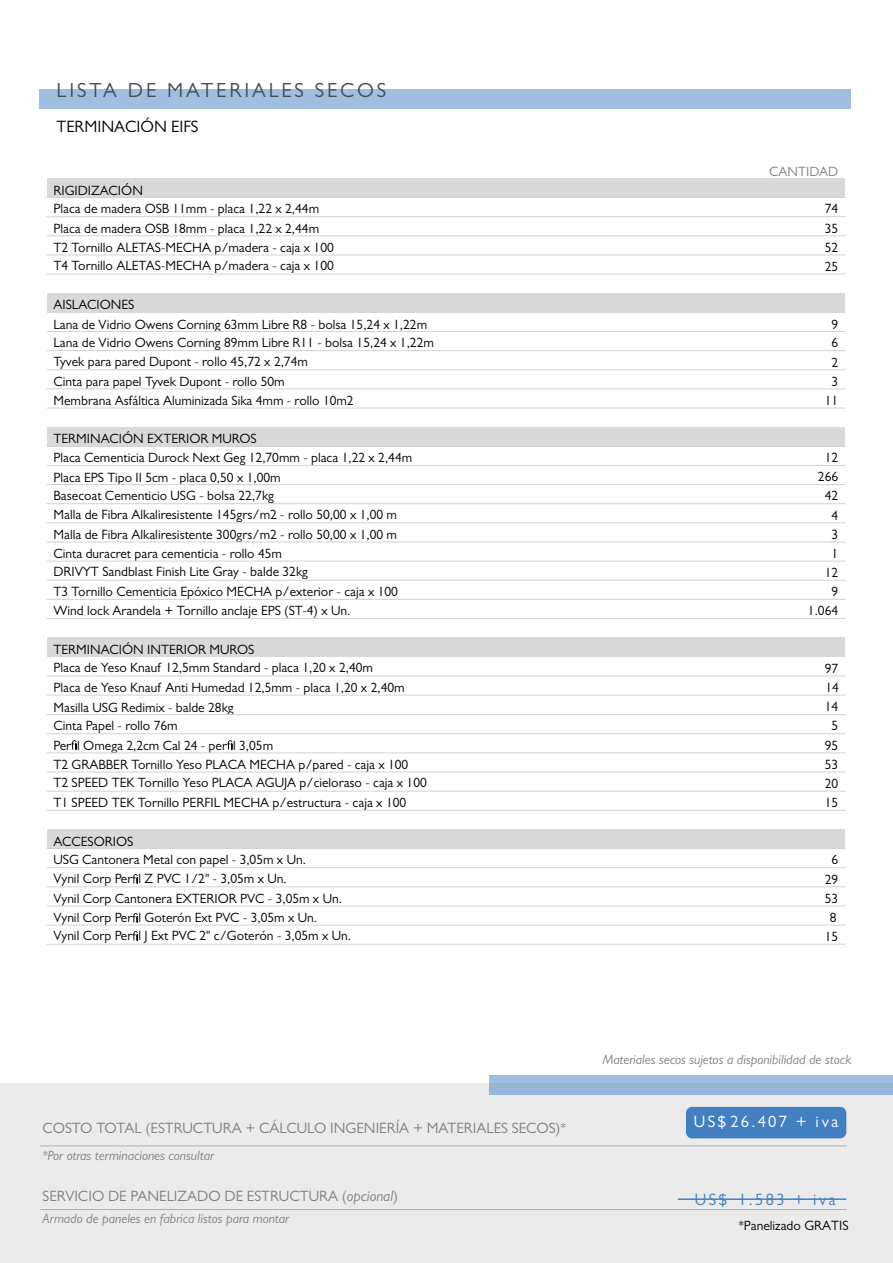
<style>
.page{position:relative;width:893px;height:1263px;background:#fff}
.page>*{position:absolute;margin:0;border:0;box-sizing:border-box;transform-origin:0 0}
.t1{font:20.55px "Gill Sans MT Std";letter-spacing:.14em;color:#464c53}
.t2{font:16.5px "Gill Sans MT Std";color:#000}
.t3{font:16.5px "Gill Sans MT Std";letter-spacing:.14em;color:#fff}
.t4{font:16.5px "Gill Sans MT Std";letter-spacing:.14em;color:#4280c2}
.t5{font:15px "Gill Sans MT Std";color:#7f7f85}
.t6{font:13.5px/18px "Gill Sans MT Std";color:#010101}
.t7{font:italic 13.5px "Gill Sans MT Std";color:#7f7f85}
.t8{font:13.5px "Gill Sans MT Std";color:#818181}
.s1{font-style:italic}
</style>
<div class="page">
<div style="left:0;top:1083px;width:893px;height:180px;background:#ecebeb"></div>
<div style="left:490px;top:1075px;width:403px;height:19px;background:#97b5d6"></div>
<hr style="left:40px;top:1145px;width:806px;height:1px;background:#b0b2b5">
<div style="left:686px;top:1107px;width:160px;height:31px;background:#4280c2;border-radius:6px"></div>
<hr style="left:40px;top:1209px;width:806px;height:1px;background:#b0b2b5">
<div style="left:40px;top:89px;width:811px;height:20px;background:#a0bfe0"></div>
<div style="left:47px;top:178px;width:468px;height:20px;background:#d9d9d8"></div>
<div style="left:515px;top:178px;width:330px;height:20px;background:#d9d9d8"></div>
<div style="left:47px;top:293px;width:468px;height:19px;background:#d9d9d8"></div>
<div style="left:515px;top:293px;width:330px;height:19px;background:#d9d9d8"></div>
<div style="left:47px;top:427px;width:468px;height:19px;background:#d9d9d8"></div>
<div style="left:515px;top:427px;width:330px;height:19px;background:#d9d9d8"></div>
<div style="left:47px;top:638px;width:468px;height:19px;background:#d9d9d8"></div>
<div style="left:515px;top:638px;width:330px;height:19px;background:#d9d9d8"></div>
<div style="left:47px;top:829px;width:468px;height:19px;background:#d9d9d8"></div>
<div style="left:515px;top:829px;width:330px;height:19px;background:#d9d9d8"></div>
<svg style="left:71px;top:740px;width:5px;height:9px"></svg>
<svg style="left:227px;top:740px;width:5px;height:9px"></svg>
<svg style="left:132px;top:874px;width:6px;height:9px"></svg>
<svg style="left:132px;top:913px;width:6px;height:9px"></svg>
<svg style="left:132px;top:931px;width:6px;height:9px"></svg>
<hr style="left:47px;top:197px;width:799px;height:1px;background:#d3d3d3">
<hr style="left:47px;top:216px;width:799px;height:1px;background:#d3d3d3">
<hr style="left:47px;top:235px;width:799px;height:1px;background:#d3d3d3">
<hr style="left:47px;top:255px;width:799px;height:1px;background:#d3d3d3">
<hr style="left:47px;top:274px;width:799px;height:1px;background:#d3d3d3">
<hr style="left:47px;top:331px;width:799px;height:1px;background:#d3d3d3">
<hr style="left:47px;top:350px;width:799px;height:1px;background:#d3d3d3">
<hr style="left:47px;top:369px;width:799px;height:1px;background:#d3d3d3">
<hr style="left:47px;top:388px;width:799px;height:1px;background:#d3d3d3">
<hr style="left:47px;top:408px;width:799px;height:1px;background:#d3d3d3">
<hr style="left:47px;top:446px;width:799px;height:1px;background:#d3d3d3">
<hr style="left:47px;top:465px;width:799px;height:1px;background:#d3d3d3">
<hr style="left:47px;top:484px;width:799px;height:1px;background:#d3d3d3">
<hr style="left:47px;top:503px;width:799px;height:1px;background:#d3d3d3">
<hr style="left:47px;top:522px;width:799px;height:1px;background:#d3d3d3">
<hr style="left:47px;top:542px;width:799px;height:1px;background:#d3d3d3">
<hr style="left:47px;top:561px;width:799px;height:1px;background:#d3d3d3">
<hr style="left:47px;top:580px;width:799px;height:1px;background:#d3d3d3">
<hr style="left:47px;top:599px;width:799px;height:1px;background:#d3d3d3">
<hr style="left:47px;top:618px;width:799px;height:1px;background:#d3d3d3">
<hr style="left:47px;top:675px;width:799px;height:1px;background:#d3d3d3">
<hr style="left:47px;top:695px;width:799px;height:1px;background:#d3d3d3">
<hr style="left:47px;top:714px;width:799px;height:1px;background:#d3d3d3">
<hr style="left:47px;top:733px;width:799px;height:1px;background:#d3d3d3">
<hr style="left:47px;top:752px;width:799px;height:1px;background:#d3d3d3">
<hr style="left:47px;top:772px;width:799px;height:1px;background:#d3d3d3">
<hr style="left:47px;top:791px;width:799px;height:1px;background:#d3d3d3">
<hr style="left:47px;top:810px;width:799px;height:1px;background:#d3d3d3">
<hr style="left:47px;top:848px;width:799px;height:1px;background:#d3d3d3">
<hr style="left:47px;top:867px;width:799px;height:1px;background:#d3d3d3">
<hr style="left:47px;top:886px;width:799px;height:1px;background:#d3d3d3">
<hr style="left:47px;top:905px;width:799px;height:1px;background:#d3d3d3">
<hr style="left:47px;top:925px;width:799px;height:1px;background:#d3d3d3">
<hr style="left:47px;top:944px;width:799px;height:1px;background:#d3d3d3">
<hr style="left:678px;top:1198px;width:168px;height:2px;background:#4280c2">
<h1 class="t1" style="left:57px;top:78px;width:331px">LISTA DE MATERIALES SECOS</h1>
<p class="t2" style="left:57px;top:116px;width:143px">TERMINACIÓN EIFS</p>
<p class="t6" style="left:53px;top:182px;width:267px">RIGIDIZACIÓN<br>Placa de madera OSB 11mm - placa 1,22 x 2,44m</p>
<p class="t8" style="left:769px;top:163px;width:71px">CANTIDAD</p>
<p class="t6" style="left:825px;top:200px;width:15px">74</p>
<p class="t6" style="left:53px;top:219px;width:267px">Placa de madera OSB 18mm - placa 1,22 x 2,44m</p>
<p class="t6" style="left:825px;top:219px;width:15px">35</p>
<p class="t6" style="left:53px;top:239px;width:282px">T2 Tornillo ALETAS-MECHA p/madera - caja x 100</p>
<p class="t6" style="left:825px;top:238px;width:15px">52</p>
<p class="t6" style="left:53px;top:257px;width:282px">T4 Tornillo ALETAS-MECHA p/madera - caja x 100</p>
<p class="t6" style="left:825px;top:257px;width:15px">25</p>
<p class="t6" style="left:53px;top:295px;width:375px;line-height:19.5px">AISLACIONES<br>Lana de Vidrio Owens Corning 63mm Libre R8 - bolsa 15,24 x 1,22m</p>
<p class="t6" style="left:831px;top:315px;width:8px">9</p>
<p class="t6" style="left:53px;top:333px;width:382px">Lana de Vidrio Owens Corning 89mm Libre R11 - bolsa 15,24 x 1,22m</p>
<p class="t6" style="left:831px;top:334px;width:8px">6</p>
<p class="t6" style="left:53px;top:353px;width:256px">Tyvek para pared Dupont - rollo 45,72 x 2,74m</p>
<p class="t6" style="left:831px;top:353px;width:8px">2</p>
<p class="t6" style="left:53px;top:372px;width:233px">Cinta para papel Tyvek Dupont - rollo 50m</p>
<p class="t6" style="left:831px;top:372px;width:8px">3</p>
<p class="t6" style="left:53px;top:392px;width:302px">Membrana Asfáltica Aluminizada Sika 4mm - rollo 10m2</p>
<p class="t6" style="left:825px;top:391px;width:15px">11</p>
<p class="t6" style="left:53px;top:428px;width:360px;line-height:19.5px">TERMINACIÓN EXTERIOR MUROS<br>Placa Cementicia Durock Next Geg 12,70mm - placa 1,22 x 2,44m</p>
<p class="t6" style="left:825px;top:448px;width:15px">12</p>
<p class="t6" style="left:53px;top:468px;width:229px">Placa EPS Tipo II 5cm - placa 0,50 x 1,00m</p>
<p class="t6" style="left:818px;top:468px;width:22px">266</p>
<p class="t6" style="left:53px;top:486px;width:222px">Basecoat Cementicio USG - bolsa 22,7kg</p>
<p class="t6" style="left:825px;top:487px;width:15px">42</p>
<p class="t6" style="left:53px;top:506px;width:345px">Malla de Fibra Alkaliresistente 145grs/m2 - rollo 50,00 x 1,00 m</p>
<p class="t6" style="left:831px;top:506px;width:8px">4</p>
<p class="t6" style="left:53px;top:525px;width:345px">Malla de Fibra Alkaliresistente 300grs/m2 - rollo 50,00 x 1,00 m</p>
<p class="t6" style="left:831px;top:525px;width:8px">3</p>
<p class="t6" style="left:53px;top:545px;width:230px">Cinta duracret para cementicia - rollo 45m</p>
<p class="t6" style="left:831px;top:544px;width:8px">1</p>
<p class="t6" style="left:53px;top:563px;width:256px">DRIVYT Sandblast Finish Lite Gray - balde 32kg</p>
<p class="t6" style="left:825px;top:563px;width:15px">12</p>
<p class="t6" style="left:53px;top:582px;width:346px">T3 Tornillo Cementicia Epóxico MECHA p/exterior - caja x 100</p>
<p class="t6" style="left:831px;top:582px;width:8px">9</p>
<p class="t6" style="left:53px;top:602px;width:298px">Wind lock Arandela + Tornillo anclaje EPS (ST-4) x Un.</p>
<p class="t6" style="left:808px;top:602px;width:32px">1.064</p>
<p class="t6" style="left:53px;top:641px;width:321px">TERMINACIÓN INTERIOR MUROS<br>Placa de Yeso Knauf 12,5mm Standard - placa 1,20 x 2,40m</p>
<p class="t6" style="left:825px;top:659px;width:15px">97</p>
<p class="t6" style="left:53px;top:678px;width:353px">Placa de Yeso Knauf Anti Humedad 12,5mm - placa 1,20 x 2,40m</p>
<p class="t6" style="left:825px;top:678px;width:15px">14</p>
<p class="t6" style="left:53px;top:698px;width:182px">Masilla USG Redimix - balde 28kg</p>
<p class="t6" style="left:825px;top:698px;width:15px">14</p>
<p class="t6" style="left:53px;top:716px;width:126px">Cinta Papel - rollo 76m</p>
<p class="t6" style="left:831px;top:717px;width:8px">5</p>
<p class="t6" style="left:53px;top:736px;width:221px">Per l Omega 2,2cm Cal 24 - per l 3,05m</p>
<p class="t6" style="left:825px;top:736px;width:15px">95</p>
<p class="t6" style="left:53px;top:756px;width:356px">T2 GRABBER Tornillo Yeso PLACA MECHA p/pared - caja x 100</p>
<p class="t6" style="left:825px;top:755px;width:15px">53</p>
<p class="t6" style="left:53px;top:774px;width:375px">T2 SPEED TEK Tornillo Yeso PLACA AGUJA p/cieloraso - caja x 100</p>
<p class="t6" style="left:825px;top:774px;width:15px">20</p>
<p class="t6" style="left:53px;top:793px;width:354px">T1 SPEED TEK Tornillo PERFIL MECHA p/estructura - caja x 100</p>
<p class="t6" style="left:825px;top:793px;width:15px">15</p>
<p class="t6" style="left:53px;top:832px;width:254px">ACCESORIOS<br>USG Cantonera Metal con papel - 3,05m x Un.</p>
<p class="t6" style="left:831px;top:851px;width:8px">6</p>
<p class="t6" style="left:53px;top:870px;width:235px">Vynil Corp Per l Z PVC 1/2" - 3,05m x Un.</p>
<p class="t6" style="left:825px;top:870px;width:15px">29</p>
<p class="t6" style="left:53px;top:889px;width:290px">Vynil Corp Cantonera EXTERIOR PVC - 3,05m x Un.</p>
<p class="t6" style="left:825px;top:889px;width:15px">53</p>
<p class="t6" style="left:53px;top:909px;width:265px">Vynil Corp Per l Goterón Ext PVC - 3,05m x Un.</p>
<p class="t6" style="left:830px;top:908px;width:8px">8</p>
<p class="t6" style="left:53px;top:927px;width:299px">Vynil Corp Per l J Ext PVC 2" c/Goterón - 3,05m x Un.</p>
<p class="t6" style="left:825px;top:927px;width:15px">15</p>
<p class="t5" style="left:43px;top:1119px;width:525px">COSTO TOTAL (ESTRUCTURA + CÁLCULO INGENIERÍA + MATERIALES SECOS)*</p>
<p class="t7" style="left:43px;top:1147px;width:173px">*Por otras terminaciones consultar</p>
<p class="t5" style="left:43px;top:1187px;width:357px">SERVICIO DE PANELIZADO DE ESTRUCTURA (<span class="s1">opcional</span>)</p>
<p class="t7" style="left:43px;top:1211px;width:248px">Armado de paneles en fabrica listos para montar</p>
<p class="t7" style="left:602px;top:1051px;width:251px">Materiales secos sujetos a disponibilidad de stock</p>
<p class="t3" style="left:694px;top:1111px;width:146px">US$ 26.407 + iva</p>
<p class="t4" style="left:695px;top:1189px;width:142px">US$ 1.583 + iva</p>
<p class="t6" style="left:739px;top:1216px;width:111px">*Panelizado GRATIS</p>
</div>
